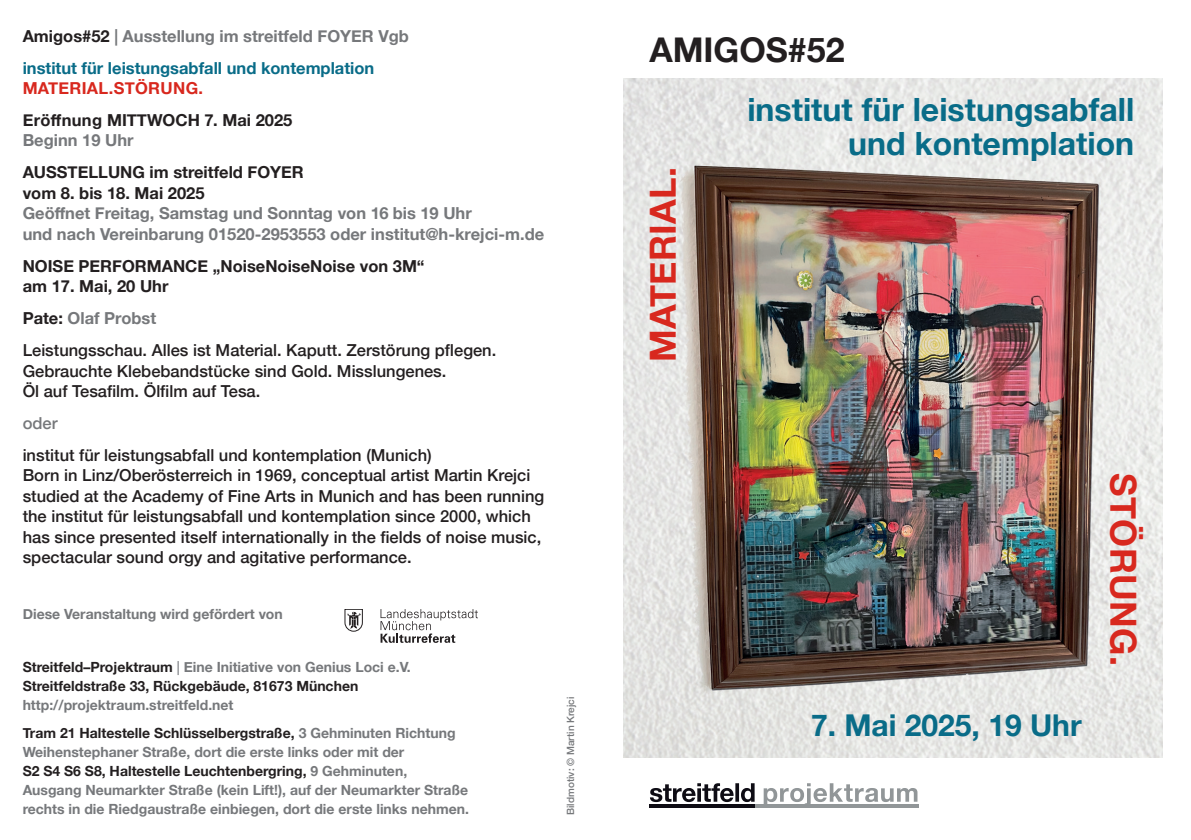
<style>
.page{position:relative;width:1191px;height:840px;background:#fff}
.page>*{position:absolute;margin:0;border:0;box-sizing:border-box;transform-origin:0 0}
.t1{font:700 36px "Helvetica Neue";letter-spacing:.01em;color:#d8281e}
.t2{font:700 34px "Helvetica Neue";color:#231f20}
.t3{font:700 32px/34px "Helvetica Neue";color:#096c88;text-align:right}
.t4{font:700 30px "Helvetica Neue";color:#096c88}
.t5{font:500 16.4px/20.4px "Helvetica Neue";color:#231f20}
.t6{font:700 16.4px/20.4px "Helvetica Neue";color:#231f20}
.t7{font:700 16.4px/20.4px "Helvetica Neue";color:#76787b}
.t8{font:700 16.4px/31.8px "Helvetica Neue";color:#096c88}
.t9{font:700 16.4px "Helvetica Neue";letter-spacing:.02em;color:#d8281e}
.t10{font:500 16.4px "Helvetica Neue";color:#76787b}
.t11{font:700 14px/19px "Helvetica Neue";color:#76787b}
.t12{font:700 14px/19px "Helvetica Neue";color:#231f20}
.t13{font:500 10px "Helvetica Neue";color:#76787b}
.s1{color:#231f20}
.s2{color:#76787b}
.s3{font-weight:700}
.s4{font-weight:700;color:#76787b}
.s5{color:#939598}
</style>
<div class="page">
<svg style="left:380px;top:609px;width:98px;height:33px"></svg>
<svg style="left:344px;top:609px;width:19px;height:22px"></svg>
<img style="left:624px;top:78px;width:538px;height:679px">
<svg style="left:763px;top:783px;width:154px;height:21px"></svg>
<svg style="left:650px;top:783px;width:104px;height:18px"></svg>
<hr style="left:649px;top:804px;width:106px;height:3px;background:#0e0c14">
<hr style="left:755px;top:804px;width:164px;height:3px;background:#919698">
<p class="t8" style="left:23px;top:20px;width:388px"><span class="s1">Amigos#52</span> <span class="s2">| Ausstellung im streitfeld FOYER Vgb </span>institut für leistungsabfall und kontemplation</p>
<p class="t9" style="left:23px;top:75px;width:182px">MATERIAL.STÖRUNG.</p>
<p class="t6" style="left:23px;top:110px;width:271px">Eröffnung MITTWOCH 7. Mai 2025</p>
<p class="t7" style="left:23px;top:131px;width:112px">Beginn 19 Uhr</p>
<p class="t6" style="left:23px;top:163px;width:283px">AUSSTELLUNG im streitfeld FOYER vom 8. bis 18. Mai 2025</p>
<p class="t7" style="left:23px;top:203px;width:523px">Geöffnet Freitag, Samstag und Sonntag von 16 bis 19 Uhr<br>und nach Vereinbarung 01520-2953553 oder institut@h-krejci-m.de</p>
<p class="t6" style="left:23px;top:256px;width:403px">NOISE PERFORMANCE „NoiseNoiseNoise von 3M“ am 17. Mai, 20 Uhr</p>
<p class="t5" style="left:23px;top:301px;width:475px;line-height:31.8px"><span class="s3">Pate:</span> <span class="s4">Olaf Probst<br></span>Leistungsschau. Alles ist Material. Kaputt. Zerstörung pflegen.</p>
<p class="t5" style="left:23px;top:359px;width:425px">Gebrauchte Klebebandstücke sind Gold. Misslungenes.<br>Öl auf Tesafilm. Ölfilm auf Tesa.</p>
<p class="t10" style="left:23px;top:409px;width:36px">oder</p>
<p class="t5" style="left:23px;top:443px;width:523px">institut für leistungsabfall und kontemplation (Munich)<br>Born in Linz/Oberösterreich in 1969, conceptual artist Martin Krejci studied at the Academy of Fine Arts in Munich and has been running the institut für leistungsabfall und kontemplation since 2000, which has since presented itself internationally in the fields of noise music, spectacular sound orgy and agitative performance.</p>
<p class="t11" style="left:23px;top:604px;width:262px">Diese Veranstaltung wird gefördert von</p>
<p class="t12" style="left:23px;top:657px;width:389px">Streitfeld–Projektraum <span class="s5">|</span> <span class="s2">Eine Initiative von Genius Loci e.V.<br></span>Streitfeldstraße 33, Rückgebäude, 81673 München</p>
<p class="t11" style="left:23px;top:691px;width:434px;line-height:27.6px">http://projektraum.streitfeld.net<br><span class="s1">Tram 21 Haltestelle Schlüsselbergstraße,</span> 3 Gehminuten Richtung</p>
<p class="t11" style="left:23px;top:742px;width:448px">Weihenstephaner Straße, dort die erste links oder mit der<br><span class="s1">S2 S4 S6 S8, Haltestelle Leuchtenbergring,</span> 9 Gehminuten, Ausgang Neumarkter Straße (kein Lift!), auf der Neumarkter Straße rechts in die Riedgaustraße einbiegen, dort die erste links nehmen.</p>
<p class="t13" style="left:562px;top:814px;width:120px;rotate:-90deg">Bildmotiv: © Martin Krejci</p>
<h2 class="t2" style="left:649px;top:23px;width:197px">AMIGOS#52</h2>
<h1 class="t1" style="left:635px;top:362px;width:196px;rotate:-90deg">MATERIAL.</h1>
<h3 class="t3" style="left:747px;top:93px;width:388px">institut für leistungsabfall und kontemplation</h3>
<h3 class="t4" style="left:811px;top:701px;width:272px">7. Mai 2025, 19 Uhr</h3>
<h1 class="t1" style="left:1151px;top:472px;width:194px;rotate:90deg">STÖRUNG.</h1>
</div>
